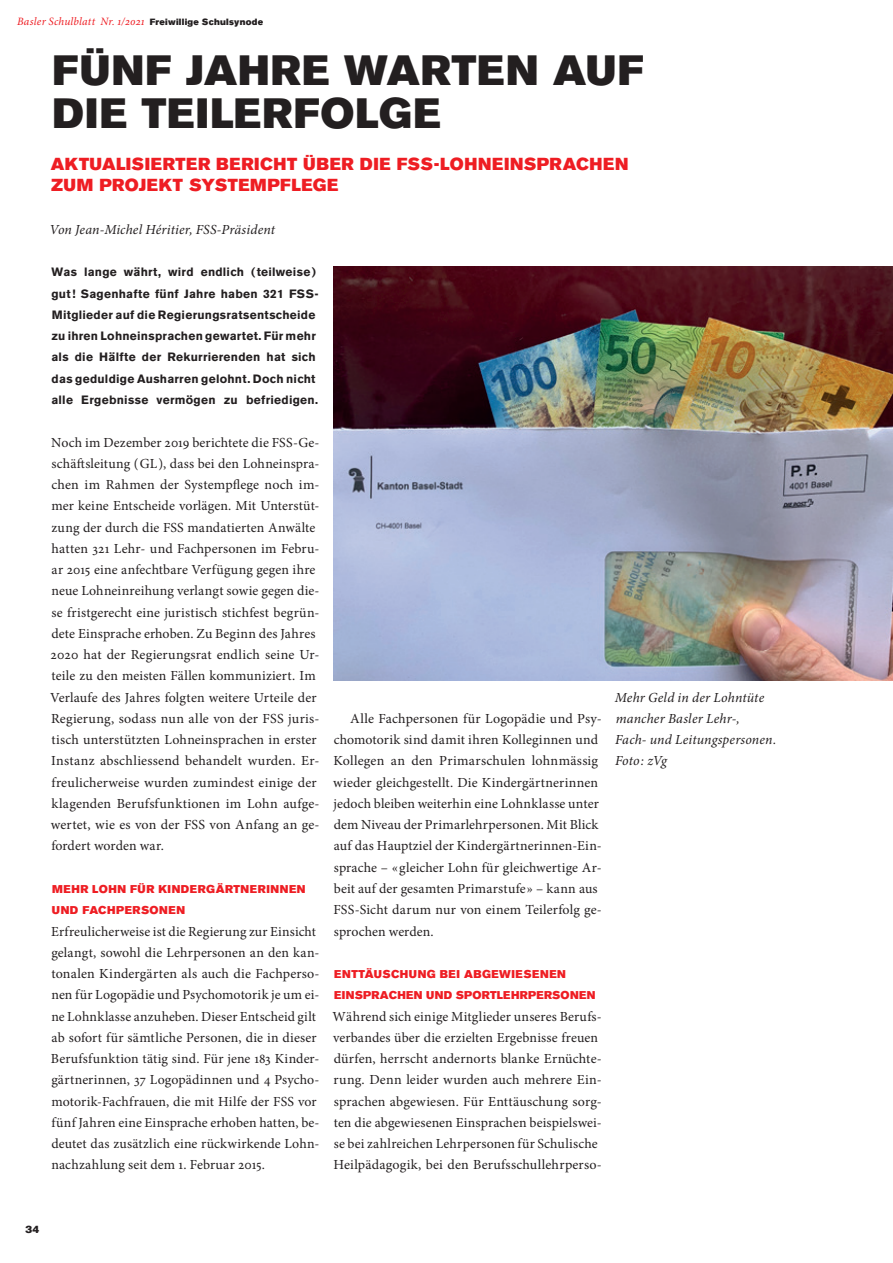
<style>
.page{position:relative;width:893px;height:1263px;background:#fff}
.page>*{position:absolute;margin:0;border:0;box-sizing:border-box;transform-origin:0 0}
.t1{font:42px/42.5px "Akzidenz Grotesk BE Super";letter-spacing:.03em;color:#231f20}
.t2{font:17.25px/21.3px "Akzidenz Grotesk BE Super";letter-spacing:.03em;color:#ee1d23}
.t3{font:13.8px/21.3px "Minion Pro";letter-spacing:.01em;color:#231f20}
.t4{font:italic 13.8px/21.3px "Minion Pro";letter-spacing:.01em;color:#231f20}
.t5{font:700 12px/21.3px "Akzidenz Grotesk BE";letter-spacing:.02em;color:#231f20}
.t6{font:11.25px/21.3px "Akzidenz Grotesk BE Super";letter-spacing:.04em;color:#ee1d23}
.t7{font:italic 11.25px "Minion Pro";letter-spacing:.015em;color:#ee1d23}
.t8{font:10.5px "Akzidenz Grotesk BE Super";color:#231f20}
.s1{font-family:"Akzidenz Grotesk BE Super";font-style:normal;font-size:9px;color:#231f20}
</style>
<div class="page">
<img style="left:333px;top:266px;width:560px;height:414px">
<p class="t7" style="left:17px;top:14px;width:247px">Basler Schulblatt Nr. 1/2021 <span class="s1">Freiwillige Schulsynode</span></p>
<h1 class="t1" style="left:53px;top:50px;width:593px">FÜNF JAHRE WARTEN AUF<br>DIE TEILERFOLGE</h1>
<p class="t2" style="left:51px;top:154px;width:579px">AKTUALISIERTER BERICHT ÜBER DIE FSS-LOHNEINSPRACHEN<br>ZUM PROJEKT SYSTEMPFLEGE</p>
<p class="t4" style="left:50px;top:219px;width:227px">Von Jean-Michel Héritier, FSS-Präsident</p>
<p class="t5" style="left:51px;top:262px;width:269px">Was lange währt, wird endlich ( teilweise ) gut ! Sagenhafte fünf Jahre haben 321 FSS-Mitglieder auf die Regierungsratsentscheide zu ihren Lohneinsprachen gewartet. Für mehr als die Hälfte der Rekurrierenden hat sich das geduldige Ausharren gelohnt. Doch nicht alle Ergebnisse vermögen zu befriedigen.</p>
<p class="t3" style="left:50px;top:431px;width:271px">Noch im Dezember 2019 berichtete die FSS-Ge&shy;schäftsleitung ( GL ), dass bei den Lohneinspra&shy;chen im Rahmen der Systempflege noch im&shy;mer keine Entscheide vorlägen. Mit Unterstüt&shy;zung der durch die FSS mandatierten Anwälte hatten 321 Lehr- und Fachpersonen im Febru&shy;ar 2015 eine anfechtbare Verfügung gegen ihre neue Lohneinreihung verlangt sowie gegen die&shy;se fristgerecht eine juristisch stichfest begrün&shy;dete Einsprache erhoben. Zu Beginn des Jahres 2020 hat der Regierungsrat endlich seine Ur&shy;teile zu den meisten Fällen kommuniziert. Im Verlaufe des Jahres folgten weitere Urteile der Regierung, sodass nun alle von der FSS juris&shy;tisch unterstützten Lohneinsprachen in erster Instanz abschliessend behandelt wurden. Er&shy;freulicherweise wurden zumindest einige der klagenden Berufsfunktionen im Lohn aufge&shy;wertet, wie es von der FSS von Anfang an ge&shy;fordert worden war.</p>
<p class="t6" style="left:52px;top:878px;width:255px">MEHR LOHN FÜR KINDERGÄRTNERINNEN<br>UND FACHPERSONEN</p>
<p class="t3" style="left:51px;top:920px;width:270px">Erfreulicherweise ist die Regierung zur Einsicht gelangt, sowohl die Lehrpersonen an den kan&shy;tonalen Kindergärten als auch die Fachperso&shy;nen für Logopädie und Psychomotorik je um ei&shy;ne Lohnklasse anzuheben. Dieser Entscheid gilt ab sofort für sämtliche Personen, die in dieser Berufsfunktion tätig sind. Für jene 183 Kinder&shy;gärtnerinnen, 37 Logopädinnen und 4 Psycho&shy;motorik-Fachfrauen, die mit Hilfe der FSS vor fünf Jahren eine Einsprache erhoben hatten, be&shy;deutet das zusätzlich eine rückwirkende Lohn&shy;nachzahlung seit dem 1. Februar 2015.</p>
<p class="t4" style="left:615px;top:686px;width:163px">Mehr Geld in der Lohntüte mancher Basler Lehr-,<br>Fach- und Leitungspersonen.<br>Foto : zVg</p>
<p class="t3" style="left:333px;top:708px;width:270px;text-indent:17px">Alle Fachpersonen für Logopädie und Psy&shy;chomotorik sind damit ihren Kolleginnen und Kollegen an den Primarschulen lohnmässig wieder gleichgestellt. Die Kindergärtnerinnen jedoch bleiben weiterhin eine Lohnklasse unter dem Niveau der Primarlehrpersonen. Mit Blick auf das Hauptziel der Kindergärtnerinnen-Ein&shy;sprache – « gleicher Lohn für gleichwertige Ar&shy;beit auf der gesamten Primarstufe » – kann aus FSS-Sicht darum nur von einem Teilerfolg ge&shy;sprochen werden.</p>
<p class="t6" style="left:334px;top:963px;width:263px">ENTTÄUSCHUNG BEI ABGEWIESENEN<br>EINSPRACHEN UND SPORTLEHRPERSONEN</p>
<p class="t3" style="left:333px;top:1005px;width:271px">Während sich einige Mitglieder unseres Berufs&shy;verbandes über die erzielten Ergebnisse freuen dürfen, herrscht andernorts blanke Ernüchte&shy;rung. Denn leider wurden auch mehrere Ein&shy;sprachen abgewiesen. Für Enttäuschung sorg&shy;ten die abgewiesenen Einsprachen beispielswei&shy;se bei zahlreichen Lehrpersonen für Schulische Heilpädagogik, bei den Berufsschullehrperso-</p>
<p class="t8" style="left:26px;top:1223px;width:15px">34</p>
</div>
